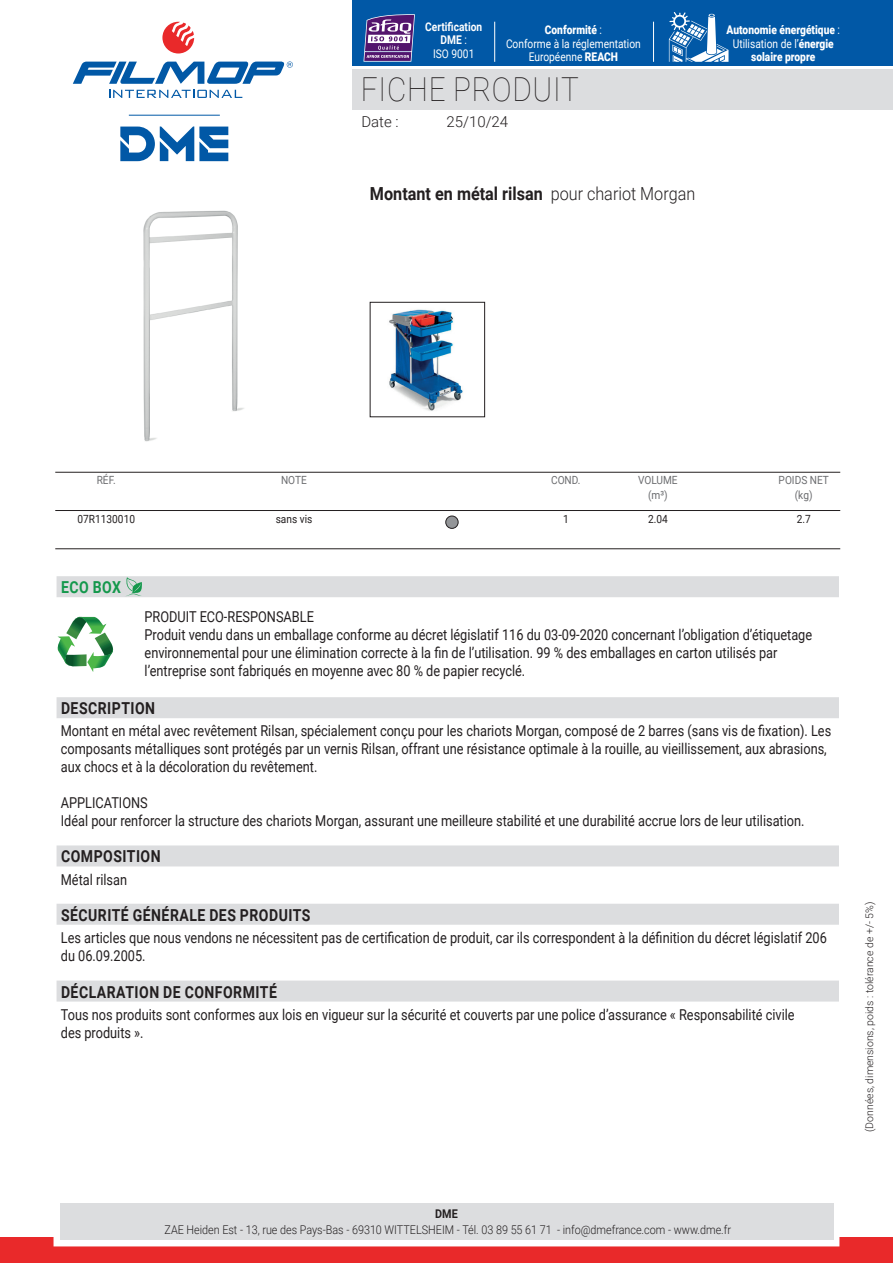
<style>
.page{position:relative;width:893px;height:1263px;background:#fff}
.page>*{position:absolute;margin:0;border:0;box-sizing:border-box;transform-origin:0 0}
.t1{font:100 33px "Roboto";letter-spacing:.025em;color:#231f20;scale:.9 1}
.t2{font:700 18px "Roboto";color:#231f20;scale:.9 1}
.t3{font:700 16.5px "Roboto";letter-spacing:.035em;color:#231f20;scale:.85 1}
.t4{font:700 16.5px "Roboto";letter-spacing:.035em;color:#14984c;scale:.85 1}
.t5{font:15px/18px "Roboto";color:#231f20;scale:.85 1}
.t6{font:300 15px "Roboto";color:#231f20}
.t7{font:300 12px "Roboto";color:#231f20;scale:.9 1}
.t8{font:900 12px/13.5px "Roboto";color:#fff;text-align:center;scale:.85 1}
.t9{font:12px/13.5px "Roboto";color:#fff;text-align:center;scale:.85 1}
.t10{font:700 12px/13.5px "Roboto";color:#fff;text-align:center;scale:.85 1}
.t11{font:700 12px "Roboto";color:#231f20;scale:.9 1}
.t12{font:11.25px/15px "Roboto";color:#6c6d70;text-align:center;scale:.9 1}
.t13{font:11.25px "Roboto";color:#231f20;scale:.9 1}
.t14{font:300 10.5px "Roboto";color:#231f20}
.s1{font-weight:400}
.s2{font-weight:900}
.s3{font-weight:300}
</style>
<div class="page">
<div style="left:353px;top:69px;width:540px;height:40px;background:#dcdddf"></div>
<svg style="left:109px;top:90px;width:133px;height:8px"></svg>
<svg style="left:162px;top:22px;width:32px;height:32px"></svg>
<svg style="left:73px;top:61px;width:220px;height:23px"></svg>
<div style="left:353px;top:0;width:540px;height:66px;background:#0158a6"></div>
<div style="left:0;top:1237px;width:893px;height:26px;background:#e9292a"></div>
<div style="left:54px;top:1197px;width:785px;height:49px;border:12px solid #fff"></div>
<div style="left:60px;top:1203px;width:773px;height:37px;background:#dcdddf"></div>
<svg style="left:120px;top:126px;width:108px;height:35px"></svg>
<hr style="left:129px;top:115px;width:91px;height:1px;background:#0158a6">
<hr style="left:653px;top:22px;width:1px;height:40px;background:#fff">
<hr style="left:494px;top:22px;width:1px;height:40px;background:#fff">
<svg style="left:669px;top:12px;width:59px;height:50px"></svg>
<svg style="left:363px;top:14px;width:52px;height:48px;background:#7a619e"></svg>
<hr style="left:365px;top:51px;width:46px;height:1px;background:#fff">
<img style="left:143px;top:210px;width:101px;height:232px">
<img style="left:389px;top:309px;width:74px;height:102px">
<div style="left:370px;top:302px;width:115px;height:115px;border:1px solid #231f20"></div>
<div style="left:57px;top:576px;width:782px;height:21px;background:#dcdddf"></div>
<svg style="left:126px;top:577px;width:16px;height:19px"></svg>
<svg style="left:57px;top:616px;width:57px;height:56px"></svg>
<div style="left:57px;top:697px;width:782px;height:21px;background:#dcdddf"></div>
<div style="left:57px;top:845px;width:782px;height:21px;background:#dcdddf"></div>
<div style="left:57px;top:904px;width:782px;height:21px;background:#dcdddf"></div>
<div style="left:57px;top:980px;width:782px;height:21px;background:#dcdddf"></div>
<hr style="left:55px;top:472px;width:785px;height:1px;background:#231f20">
<hr style="left:55px;top:548px;width:785px;height:1px;background:#231f20">
<hr style="left:55px;top:510px;width:785px;height:1px;background:#231f20">
<div style="left:446px;top:516px;width:12px;height:12px;background:#939598;border-radius:50%"></div>
<div style="left:446px;top:516px;width:12px;height:12px;border:1px solid #231f20;border-radius:50%"></div>
<p class="t10" style="left:425px;top:19px;width:68px">Certification<br>DME <span class="s1">:<br>ISO 9001</span></p>
<p class="t8" style="left:727px;top:23px;width:135px">Autonomie énergétique <span class="s1">:<br>Utilisation de l’</span>énergie solaire propre</p>
<p class="t9" style="left:506px;top:23px;width:160px"><span class="s2">Conformité</span> :<br>Conforme à la réglementation<br>Européenne <span class="s2">REACH</span></p>
<h1 class="t1" style="left:361px;top:66px;width:244px">FICHE PRODUIT</h1>
<p class="t6" style="left:361px;top:111px;width:39px">Date :</p>
<p class="t6" style="left:446px;top:111px;width:63px">25/10/24</p>
<p class="t2" style="left:370px;top:181px;width:363px">Montant en métal rilsan <span class="s3">pour chariot Morgan</span></p>
<p class="t12" style="left:97px;top:473px;width:23px">RÉF.</p>
<p class="t13" style="left:78px;top:511px;width:65px">07R1130010</p>
<p class="t4" style="left:61px;top:576px;width:72px">ECO BOX</p>
<p class="t12" style="left:281px;top:473px;width:30px">NOTE</p>
<p class="t13" style="left:276px;top:511px;width:42px">sans vis</p>
<p class="t12" style="left:551px;top:473px;width:34px">COND.</p>
<p class="t13" style="left:563px;top:511px;width:8px">1</p>
<p class="t12" style="left:638px;top:473px;width:46px">VOLUME (m³)</p>
<p class="t13" style="left:648px;top:511px;width:23px">2.04</p>
<p class="t12" style="left:779px;top:473px;width:57px">POIDS NET (kg)</p>
<p class="t13" style="left:797px;top:511px;width:17px">2.7</p>
<p class="t5" style="left:145px;top:607px;width:787px">PRODUIT ECO-RESPONSABLE<br>Produit vendu dans un emballage conforme au décret législatif 116 du 03-09-2020 concernant l’obligation d’étiquetage environnemental pour une élimination correcte à la fin de l’utilisation. 99 % des emballages en carton utilisés par l’entreprise sont fabriqués en moyenne avec 80 % de papier recyclé.</p>
<p class="t3" style="left:61px;top:697px;width:112px">DESCRIPTION</p>
<p class="t5" style="left:61px;top:721px;width:908px">Montant en métal avec revêtement Rilsan, spécialement conçu pour les chariots Morgan, composé de 2 barres (sans vis de fixation). Les composants métalliques sont protégés par un vernis Rilsan, offrant une résistance optimale à la rouille, au vieillissement, aux abrasions, aux chocs et à la décoloration du revêtement.</p>
<p class="t5" style="left:61px;top:793px;width:876px">APPLICATIONS<br>Idéal pour renforcer la structure des chariots Morgan, assurant une meilleure stabilité et une durabilité accrue lors de leur utilisation.</p>
<p class="t3" style="left:61px;top:845px;width:119px">COMPOSITION</p>
<p class="t5" style="left:61px;top:870px;width:80px">Métal rilsan</p>
<p class="t3" style="left:61px;top:903px;width:295px">SÉCURITÉ GÉNÉRALE DES PRODUITS</p>
<p class="t5" style="left:61px;top:928px;width:903px">Les articles que nous vendons ne nécessitent pas de certification de produit, car ils correspondent à la définition du décret législatif 206 du 06.09.2005.</p>
<p class="t3" style="left:61px;top:980px;width:256px">DÉCLARATION DE CONFORMITÉ</p>
<p class="t5" style="left:61px;top:1005px;width:865px">Tous nos produits sont conformes aux lois en vigueur sur la sécurité et couverts par une police d’assurance « Responsabilité civile des produits ».</p>
<p class="t11" style="left:435px;top:1205px;width:27px">DME</p>
<p class="t7" style="left:164px;top:1222px;width:631px">ZAE Heiden Est - 13, rue des Pays-Bas - 69310 WITTELSHEIM - Tél. 03 89 55 61 71 - info@dmefrance.com - www.dme.fr</p>
<p class="t14" style="left:862px;top:1132px;width:232px;rotate:-90deg">(Données, dimensions, poids : tolérance de +/- 5%)</p>
</div>
